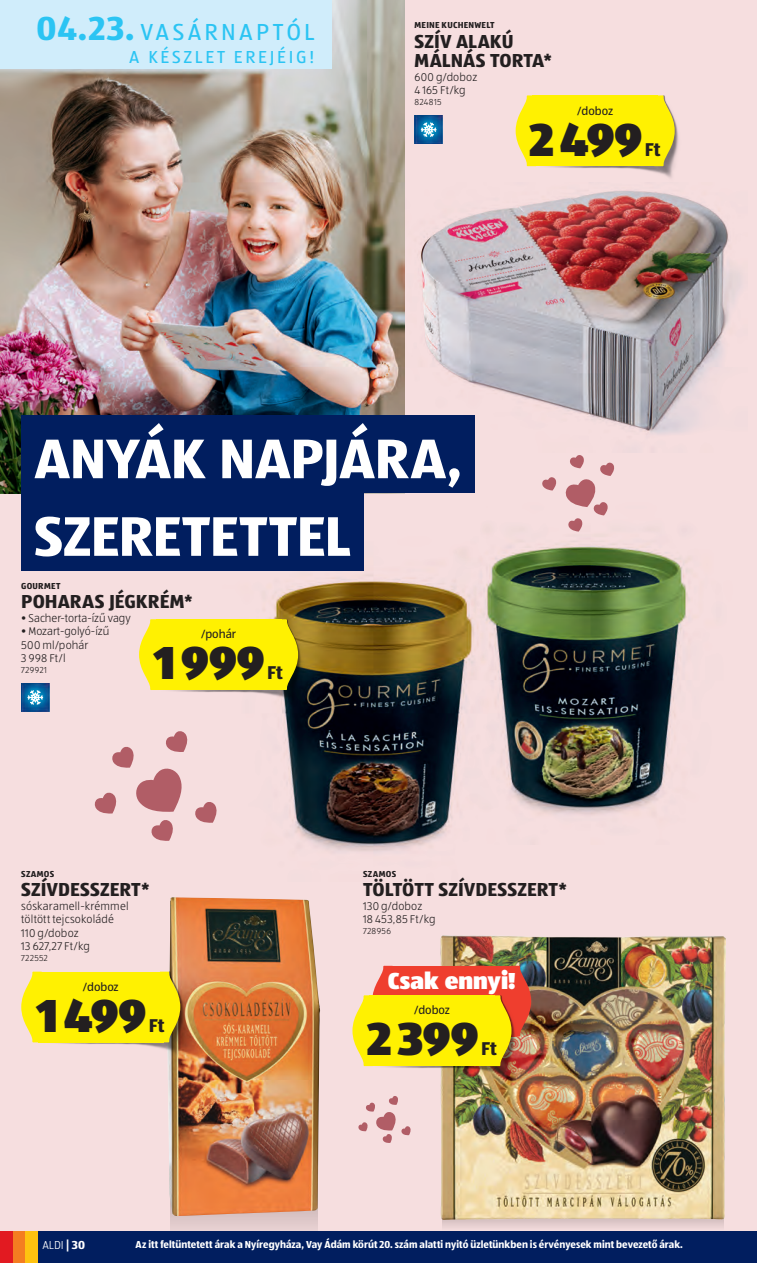
<style>
.page{position:relative;width:757px;height:1263px;background:#f6dedf}
.page>*{position:absolute;margin:0;border:0;box-sizing:border-box;transform-origin:0 0}
.t1{font:700 57.75px "ALDISUEDOT";letter-spacing:-.01em;color:#fff}
.co_Preis_WOP_schwarz{font:900 48px "ALDISUEDOT";letter-spacing:-.01em;color:#231f20}
.t2{font:24px "ALDISUEDOT";letter-spacing:.135em;color:#2bc4f3}
.t3{font:900 24px "ALDISUEDOT";color:#fff}
.t4{font:700 19.5px/19.5px "ALDISUEDOT";letter-spacing:.005em;color:#231f20}
.co_Preis_WOP_schwarz-2{font:700 19.2px "ALDISUEDOT";letter-spacing:-.005em;color:#231f20}
.t5{font:18px "ALDISUEDOT";letter-spacing:.15em;color:#2bc4f3}
.t6{font:12px "ALDISUEDOT";color:#231f20}
.t7{font:300 12px "ALDISUEDOT";color:#fff}
.t8{font:300 11.7px/13.5px "ALDISUEDOT";letter-spacing:.015em;color:#231f20}
.t9{font:300 11.7px "ALDISUEDOT";letter-spacing:.035em;color:#231f20}
.t10{font:700 10.5px "ALDISUEDOT";letter-spacing:.005em;color:#fff;scale:.95 1}
.co_Markennamen{font:700 9px "ALDISUEDOT";letter-spacing:.025em;color:#231f20}
.t11{font:300 9px "ALDISUEDOT";letter-spacing:.04em;color:#231f20}
.s1{font-weight:700;font-size:34.5px}
.s2{font-weight:700}
</style>
<div class="page">
<svg style="left:358px;top:1096px;width:53px;height:47px"></svg>
<svg style="left:94px;top:731px;width:94px;height:110px"></svg>
<svg style="left:542px;top:477px;width:14px;height:14px"></svg>
<svg style="left:565px;top:455px;width:49px;height:41px"></svg>
<img style="left:541px;top:496px;width:149px;height:319px">
<img style="left:541px;top:547px;width:145px;height:259px">
<img style="left:195px;top:530px;width:346px;height:323px">
<img style="left:271px;top:582px;width:200px;height:261px">
<div style="left:170px;top:1183px;width:147px;height:60px;background:#e1cacb"></div>
<img style="left:168px;top:897px;width:152px;height:319px">
<img style="left:42px;top:971px;width:158px;height:88px">
<div style="left:38px;top:972px;width:125px;height:70px;background:#fff101"></div>
<svg style="left:21px;top:971px;width:21px;height:72px"></svg>
<svg style="left:160px;top:971px;width:20px;height:72px"></svg>
<div style="left:442px;top:1208px;width:281px;height:23px;background:linear-gradient(to right,#e3cdce,#e3cdce)"></div>
<img style="left:441px;top:936px;width:285px;height:283px">
<img style="left:415px;top:116px;width:28px;height:28px">
<svg style="left:421px;top:122px;width:15px;height:15px"></svg>
<img style="left:0;top:0;width:404px;height:493px">
<div style="left:21px;top:416px;width:454px;height:77px;background:#011e5f"></div>
<div style="left:21px;top:493px;width:342px;height:78px;background:#011e5f"></div>
<img style="left:404px;top:182px;width:338px;height:252px">
<img style="left:421px;top:191px;width:307px;height:239px">
<img style="left:171px;top:619px;width:147px;height:87px">
<div style="left:156px;top:619px;width:125px;height:71px;background:#fff101"></div>
<svg style="left:139px;top:619px;width:17px;height:71px"></svg>
<svg style="left:281px;top:619px;width:17px;height:71px"></svg>
<img style="left:21px;top:683px;width:28px;height:28px">
<svg style="left:27px;top:690px;width:16px;height:15px"></svg>
<img style="left:527px;top:120px;width:152px;height:58px">
<div style="left:533px;top:95px;width:125px;height:71px;background:#fff101"></div>
<svg style="left:516px;top:95px;width:17px;height:71px"></svg>
<svg style="left:658px;top:95px;width:17px;height:71px"></svg>
<div style="left:389px;top:966px;width:125px;height:70px;background:#ef3e2e"></div>
<img style="left:364px;top:1066px;width:167px;height:16px">
<div style="left:369px;top:995px;width:125px;height:71px;background:#fff101"></div>
<svg style="left:352px;top:965px;width:40px;height:101px"></svg>
<img style="left:491px;top:965px;width:40px;height:101px">
<div style="left:0;top:0;width:332px;height:68px;background:#d0edfb"></div>
<div style="left:0;top:1231px;width:757px;height:32px;background:#011e5f"></div>
<div style="left:0;top:1231px;width:13px;height:32px;background:#e21a21"></div>
<div style="left:13px;top:1231px;width:13px;height:32px;background:#f47d21"></div>
<div style="left:26px;top:1231px;width:12px;height:32px;background:#fec210"></div>
<p class="t2" style="left:37px;top:17px;width:280px"><span class="s1">04.23.</span> VASÁRNAPTÓL</p>
<p class="t5" style="left:129px;top:45px;width:187px">A KÉSZLET EREJÉIG!</p>
<p class="co_Markennamen" style="left:415px;top:19px;width:82px">MEINE KUCHENWELT</p>
<p class="t4" style="left:415px;top:31px;width:139px">SZÍV ALAKÚ<br>MÁLNÁS TORTA*</p>
<p class="t8" style="left:415px;top:70px;width:64px">600 g/doboz</p>
<p class="t8" style="left:415px;top:83px;width:53px">4 165 Ft/kg</p>
<p class="t11" style="left:415px;top:96px;width:28px">824815</p>
<p class="t6" style="left:577px;top:103px;width:37px">/doboz</p>
<p class="co_Preis_WOP_schwarz" style="left:530px;top:106px;width:114px">2499</p>
<p class="co_Preis_WOP_schwarz-2" style="left:645px;top:136px;width:17px">Ft</p>
<p class="t1" style="left:34px;top:420px;width:429px">ANYÁK NAPJÁRA,</p>
<p class="t1" style="left:34px;top:497px;width:318px">SZERETETTEL</p>
<p class="co_Markennamen" style="left:21px;top:579px;width:41px">GOURMET</p>
<p class="t4" style="left:21px;top:591px;width:173px">POHARAS JÉGKRÉM*</p>
<p class="t8" style="left:21px;top:610px;width:111px">• Sacher-torta-ízű vagy</p>
<p class="t8" style="left:21px;top:624px;width:90px">• Mozart-golyó-ízű</p>
<p class="t8" style="left:21px;top:637px;width:69px">500 ml/pohár</p>
<p class="t8" style="left:21px;top:651px;width:46px">3 998 Ft/l</p>
<p class="t11" style="left:21px;top:664px;width:27px">729921</p>
<p class="t6" style="left:201px;top:626px;width:37px">/pohár</p>
<p class="co_Preis_WOP_schwarz" style="left:154px;top:629px;width:112px">1999</p>
<p class="co_Preis_WOP_schwarz-2" style="left:267px;top:660px;width:17px">Ft</p>
<p class="co_Markennamen" style="left:21px;top:867px;width:35px">SZAMOS</p>
<p class="t4" style="left:21px;top:879px;width:130px">SZÍVDESSZERT*</p>
<p class="t8" style="left:21px;top:898px;width:109px">sóskaramell-krémmel töltött tejcsokoládé</p>
<p class="t8" style="left:21px;top:925px;width:59px">110 g/doboz</p>
<p class="t9" style="left:21px;top:939px;width:70px">13 627,27 Ft/kg</p>
<p class="t11" style="left:21px;top:952px;width:28px">722552</p>
<p class="t6" style="left:83px;top:979px;width:37px">/doboz</p>
<p class="co_Preis_WOP_schwarz" style="left:37px;top:982px;width:111px">1499</p>
<p class="co_Preis_WOP_schwarz-2" style="left:149px;top:1012px;width:17px">Ft</p>
<p class="co_Markennamen" style="left:363px;top:867px;width:35px">SZAMOS</p>
<p class="t4" style="left:363px;top:879px;width:205px">TÖLTÖTT SZÍVDESSZERT*</p>
<p class="t8" style="left:363px;top:898px;width:61px">130 g/doboz</p>
<p class="t8" style="left:363px;top:912px;width:74px">18 453,85 Ft/kg</p>
<p class="t11" style="left:363px;top:925px;width:29px">728956</p>
<p class="t3" style="left:388px;top:963px;width:129px">Csak ennyi!</p>
<p class="t6" style="left:414px;top:1002px;width:37px">/doboz</p>
<p class="co_Preis_WOP_schwarz" style="left:367px;top:1005px;width:113px">2399</p>
<p class="co_Preis_WOP_schwarz-2" style="left:481px;top:1036px;width:17px">Ft</p>
<p class="t7" style="left:42px;top:1237px;width:44px">ALDI <span class="s2">| 30</span></p>
<p class="t10" style="left:136px;top:1237px;width:578px">Az itt feltüntetett árak a Nyíregyháza, Vay Ádám körút 20. szám alatti nyitó üzletünkben is érvényesek mint bevezető árak.</p>
</div>
